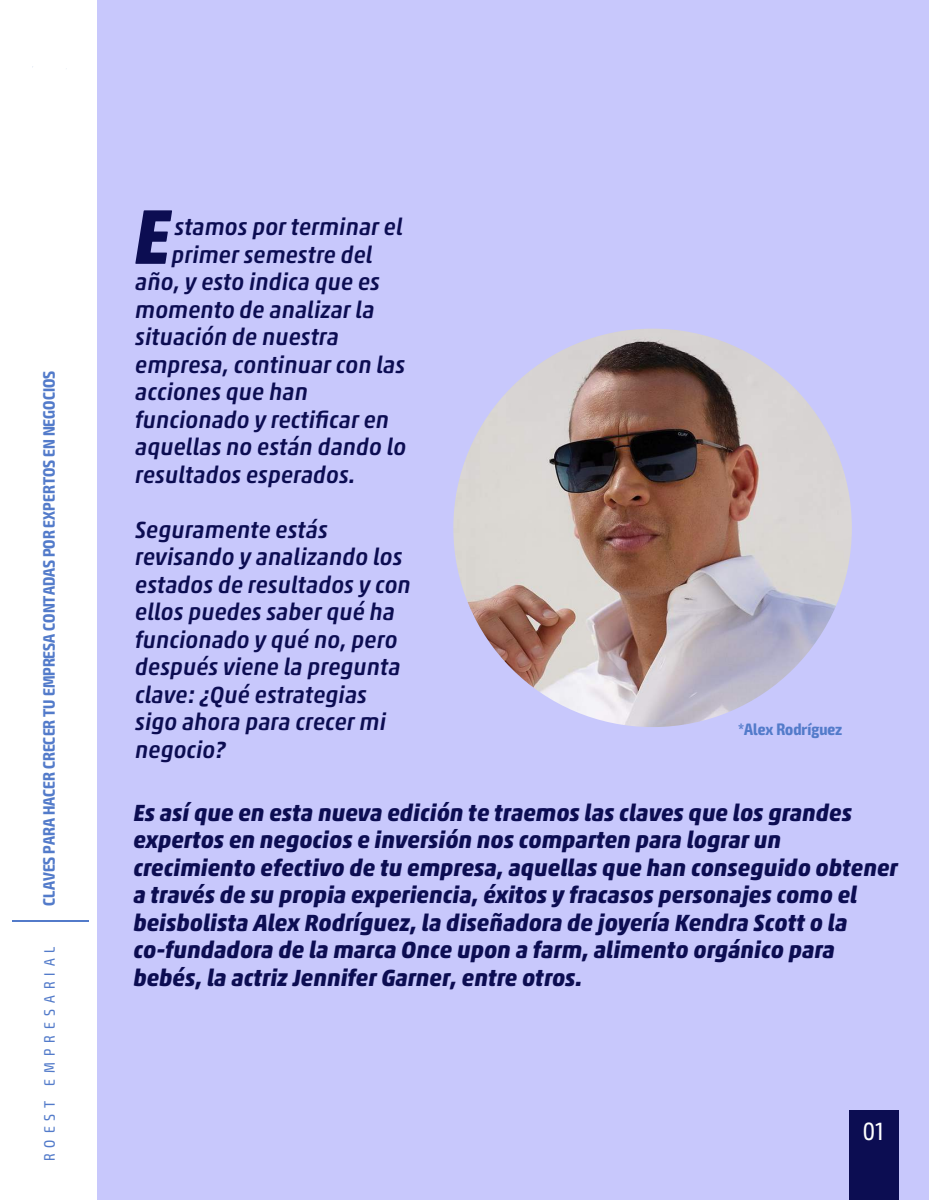
<style>
.page{position:relative;width:929px;height:1200px;background:#fff}
.page>*{position:absolute;margin:0;border:0;box-sizing:border-box;transform-origin:0 0}
.t1{font:italic 700 78.62px "Akko Pro";color:#0c0d52}
.t2{font:condensed 25px "Exo 2";color:#fff}
.t3{font:italic 700 23.75px/27.5px "Akko Pro";color:#0c0d52}
.t4{font:italic 500 23.75px/27.5px "Akko Pro";color:#0c0d52}
.t5{font:700 condensed 16.56px "Exo 2";color:#537bca}
.t6{font:condensed 15.12px "Exo 2";letter-spacing:.4em;color:#537bca}
</style>
<div class="page">
<div style="left:98px;top:0;width:831px;height:1200px;background:#c8c8fc"></div>
<hr style="left:13px;top:921px;width:76px;height:1px;background:#537bca">
<div style="left:849px;top:1110px;width:50px;height:90px;background:#0c0d52"></div>
<img style="left:453px;top:329px;width:399px;height:398px;border-radius:199px">
<p class="t5" style="left:39px;top:906px;width:536px;rotate:-90deg">CLAVES PARA HACER CRECER TU EMPRESA CONTADAS POR EXPERTOS EN NEGOCIOS</p>
<p class="t6" style="left:41px;top:1161px;width:216px;rotate:-90deg">ROEST EMPRESARIAL</p>
<h1 class="t1" style="left:133px;top:188px;width:39px">E</h1>
<p class="t4" style="left:174px;top:213px;width:230px">stamos por terminar el</p>
<p class="t4" style="left:171px;top:241px;width:203px">primer semestre del</p>
<p class="t4" style="left:135px;top:268px;width:246px">año, y esto indica que es</p>
<p class="t4" style="left:135px;top:296px;width:241px">momento de analizar la</p>
<p class="t4" style="left:135px;top:323px;width:205px">situación de nuestra</p>
<p class="t4" style="left:135px;top:351px;width:272px">empresa, continuar con las</p>
<p class="t4" style="left:135px;top:378px;width:174px">acciones que han</p>
<p class="t4" style="left:135px;top:406px;width:255px">funcionado y rectificar en</p>
<p class="t4" style="left:135px;top:433px;width:273px">aquellas no están dando lo</p>
<p class="t4" style="left:135px;top:461px;width:222px">resultados esperados.</p>
<p class="t4" style="left:135px;top:516px;width:277px">Seguramente estás revisando y analizando los estados de resultados y con ellos puedes saber qué ha funcionado y qué no, pero después viene la pregunta clave: ¿Qué estrategias sigo ahora para crecer mi negocio?</p>
<p class="t5" style="left:738px;top:719px;width:106px">*Alex Rodríguez</p>
<p class="t3" style="left:133px;top:799px;width:765px">Es así que en esta nueva edición te traemos las claves que los grandes expertos en negocios e inversión nos comparten para lograr un crecimiento efectivo de tu empresa, aquellas que han conseguido obtener a través de su propia experiencia, éxitos y fracasos personajes como el beisbolista Alex Rodríguez, la diseñadora de joyería Kendra Scott o la co-fundadora de la marca Once upon a farm, alimento orgánico para bebés, la actriz Jennifer Garner, entre otros.</p>
<p class="t2" style="left:863px;top:1117px;width:22px">01</p>
</div>
